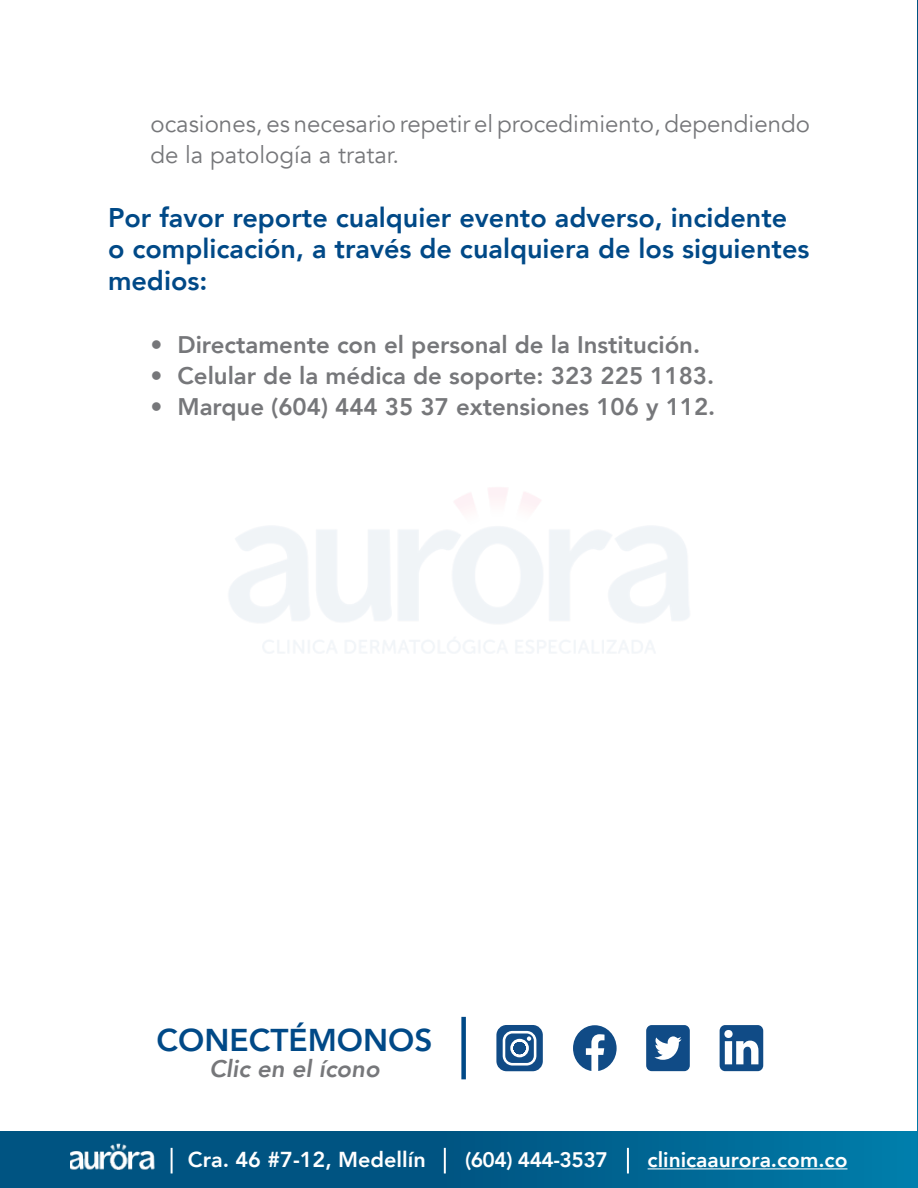
<style>
.page{position:relative;width:918px;height:1188px;background:#fff}
.page>*{position:absolute;margin:0;border:0;box-sizing:border-box;transform-origin:0 0}
.t1{font:800 31.5px "Avenir";color:#004987}
.t2{font:800 27px/31.5px "Avenir";color:#004987}
.t3{font:800 24px "Avenir";color:#76777a}
.t4{font:24px/31.5px "Avenir";color:#76777a}
.t5{font:italic 800 24px "Avenir";color:#76777a}
.t6{font:800 21.6px "Avenir";color:#fff}
.t7{font:800 21px "Avenir";color:#fff}
.t8{font:800 21px "Avenir";letter-spacing:-.025em;color:#fff}
</style>
<div class="page">
<div style="left:0;top:1131px;width:918px;height:57px;background:linear-gradient(to right,#004978,#0275a2)"></div>
<hr style="left:627px;top:1148px;width:2px;height:25px;background:#fff">
<hr style="left:444px;top:1148px;width:2px;height:25px;background:#fff">
<hr style="left:171px;top:1148px;width:2px;height:25px;background:#fff">
<img style="left:71px;top:1143px;width:85px;height:27px">
<hr style="left:648px;top:1168px;width:199px;height:1px;background:#fff">
<svg style="left:720px;top:1025px;width:43px;height:46px"></svg>
<svg style="left:646px;top:1025px;width:44px;height:46px"></svg>
<svg style="left:573px;top:1025px;width:44px;height:46px"></svg>
<div style="left:461px;top:1017px;width:5px;height:62px;background:#004987"></div>
<svg style="left:496px;top:1025px;width:47px;height:46px"></svg>
<svg style="left:917px;top:0;width:1px;height:1188px"></svg>
<p class="t4" style="left:151px;top:108px;width:661px">ocasiones, es necesario repetir el procedimiento, dependiendo de la patología a tratar.</p>
<p class="t2" style="left:108px;top:201px;width:703px">Por favor reporte cualquier evento adverso, incidente o complicación, a través de cualquiera de los siguientes medios:</p>
<p class="t3" style="left:151px;top:325px;width:551px">• Directamente con el personal de la Institución.</p>
<p class="t3" style="left:151px;top:357px;width:565px">• Celular de la médica de soporte: 323 225 1183.</p>
<p class="t3" style="left:151px;top:388px;width:566px">• Marque (604) 444 35 37 extensiones 106 y 112.</p>
<h1 class="t1" style="left:157px;top:1016px;width:277px">CONECTÉMONOS</h1>
<p class="t5" style="left:209px;top:1054px;width:172px">Clic en el ícono</p>
<p class="t6" style="left:188px;top:1143px;width:239px">Cra. 46 #7-12, Medellín</p>
<p class="t8" style="left:465px;top:1144px;width:144px">(604) 444-3537</p>
<p class="t7" style="left:648px;top:1144px;width:201px">clinicaaurora.com.co</p>
</div>
